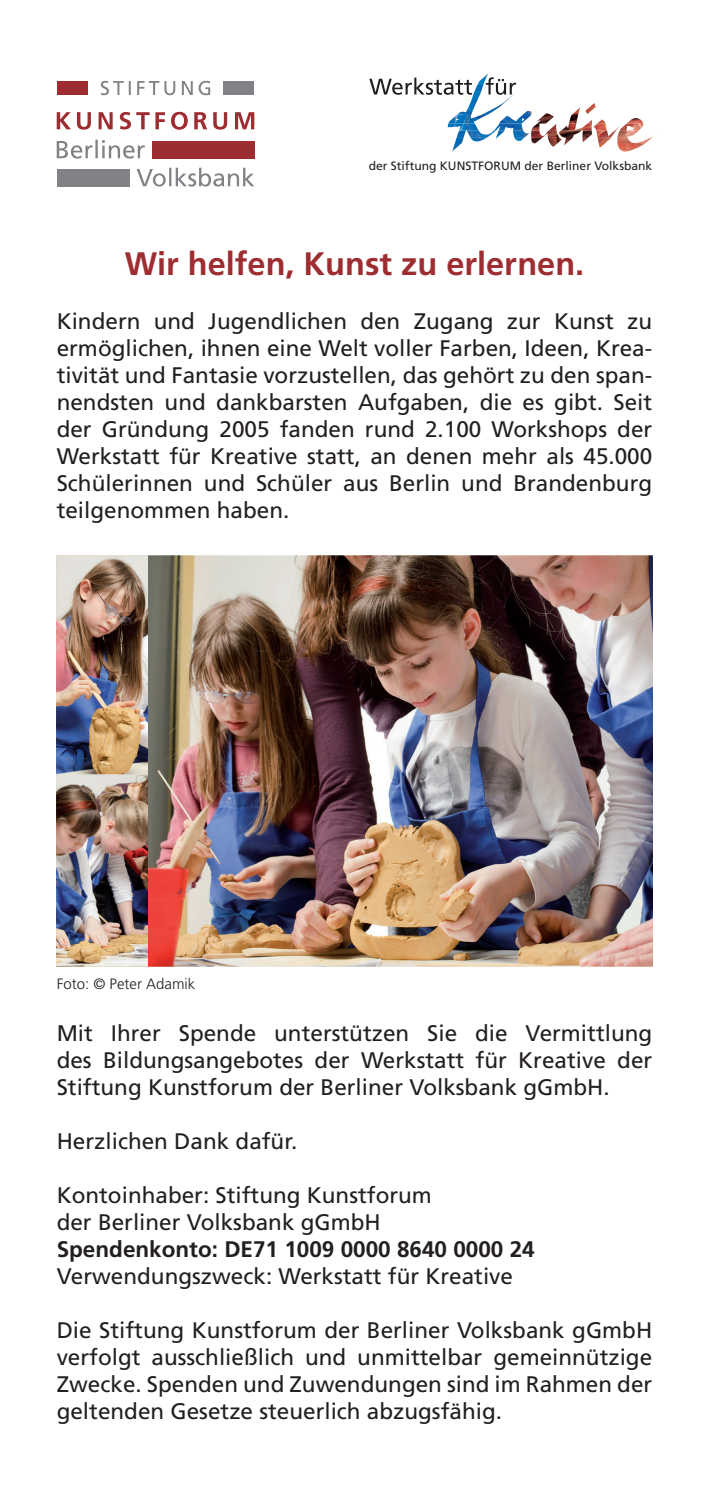
<style>
.page{position:relative;width:709px;height:1503px;background:#fff}
.page>*{position:absolute;margin:0;border:0;box-sizing:border-box;transform-origin:0 0}
.t1{font:700 32.5px "Frutiger";color:#9e2d32}
.t2{font:22.5px/27px "Frutiger";color:#231f20;text-align:justify}
.t3{font:700 22.5px "Frutiger";color:#231f20}
.t4{font:300 15px "Frutiger";color:#231f20}
.t5{font:12px "Frutiger";color:#231f20}
</style>
<div class="page">
<div style="left:152px;top:141px;width:102px;height:17px;background:#9e2d32"></div>
<div style="left:57px;top:169px;width:73px;height:17px;background:#808285"></div>
<svg style="left:57px;top:112px;width:197px;height:18px"></svg>
<svg style="left:57px;top:140px;width:88px;height:18px"></svg>
<svg style="left:137px;top:168px;width:117px;height:18px"></svg>
<svg style="left:101px;top:81px;width:109px;height:14px"></svg>
<div style="left:57px;top:81px;width:30px;height:14px;background:#9e2d32"></div>
<div style="left:223px;top:81px;width:31px;height:14px;background:#808285"></div>
<img style="left:452px;top:138px;width:199px;height:14px">
<img style="left:456px;top:131px;width:200px;height:7px">
<img style="left:448px;top:74px;width:195px;height:57px">
<svg style="left:369px;top:78px;width:103px;height:17px"></svg>
<svg style="left:486px;top:77px;width:30px;height:18px"></svg>
<img style="left:57px;top:555px;width:595px;height:411px">
<p class="t5" style="left:369px;top:158px;width:285px">der Stiftung KUNSTFORUM der Berliner Volksbank</p>
<h1 class="t1" style="left:125px;top:244px;width:461px">Wir helfen, Kunst zu erlernen.</h1>
<p class="t2" style="left:57px;top:307px;width:597px">Kindern und Jugendlichen den Zugang zur Kunst zu ermöglichen, ihnen eine Welt voller Farben, Ideen, Krea&shy;tivität und Fantasie vorzustellen, das gehört zu den span&shy;nendsten und dankbarsten Aufgaben, die es gibt. Seit der Gründung 2005 fanden rund 2.100 Workshops der Werkstatt für Kreative statt, an denen mehr als 45.000<br>Schülerinnen und Schüler aus Berlin und Brandenburg teilgenommen haben.</p>
<p class="t4" style="left:57px;top:975px;width:140px">Foto: © Peter Adamik</p>
<p class="t2" style="left:57px;top:1019px;width:597px">Mit Ihrer Spende unterstützen Sie die Vermittlung des Bildungsangebotes der Werkstatt für Kreative der Stiftung Kunstforum der Berliner Volksbank gGmbH.</p>
<p class="t2" style="left:57px;top:1127px;width:242px">Herzlichen Dank dafür.</p>
<p class="t2" style="left:57px;top:1181px;width:377px">Kontoinhaber: Stiftung Kunstforum der Berliner Volksbank gGmbH</p>
<p class="t3" style="left:57px;top:1235px;width:479px">Spendenkonto: DE71 1009 0000 8640 0000 24</p>
<p class="t2" style="left:57px;top:1262px;width:458px">Verwendungszweck: Werkstatt für Kreative</p>
<p class="t2" style="left:57px;top:1316px;width:597px">Die Stiftung Kunstforum der Berliner Volksbank gGmbH verfolgt ausschließlich und unmittelbar gemeinnützige Zwecke. Spenden und Zuwendungen sind im Rahmen der geltenden Gesetze steuerlich abzugsfähig.</p>
</div>
